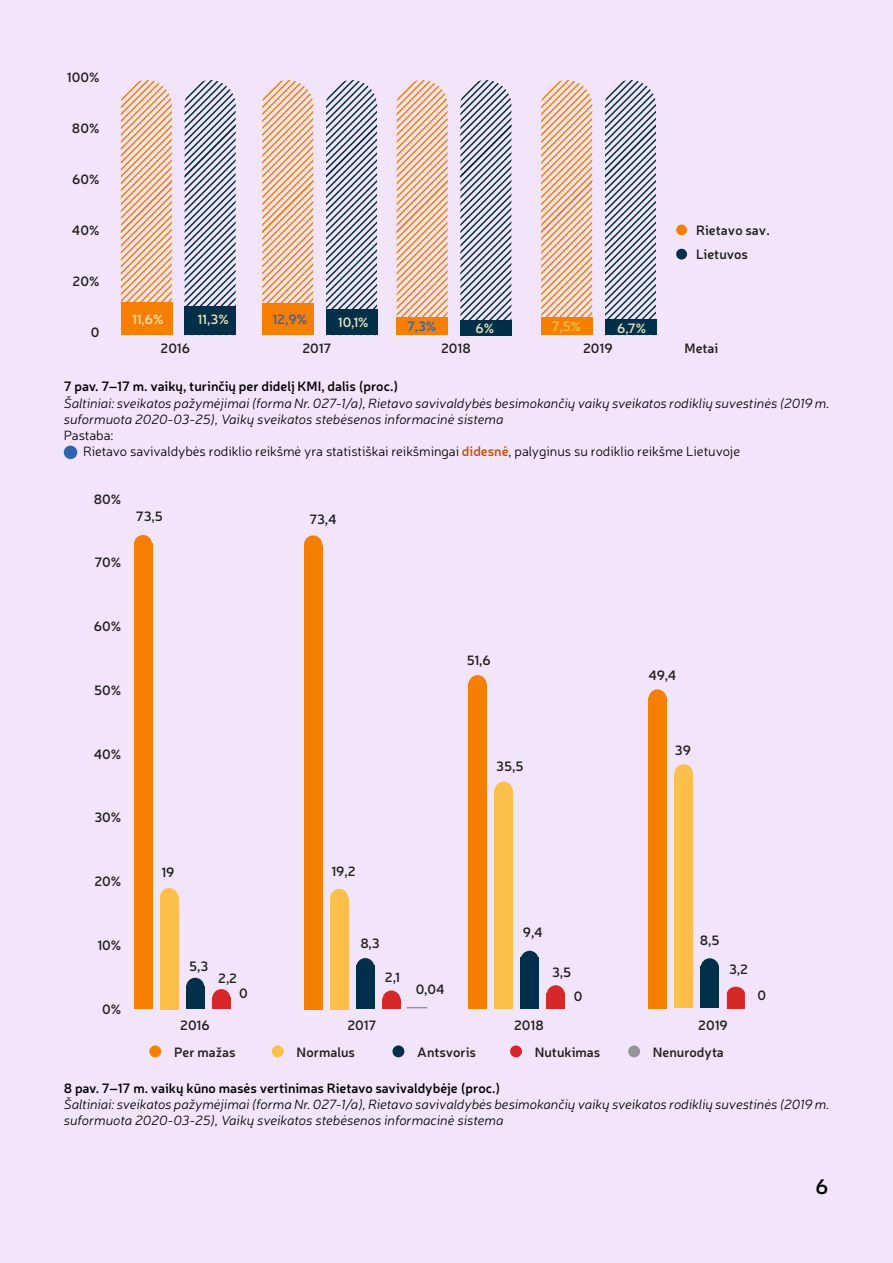
<style>
.page{position:relative;width:893px;height:1263px;background:#f2e5fb}
.page>*{position:absolute;margin:0;border:0;box-sizing:border-box;transform-origin:0 0}
.t1{font:600 21px "Neris";color:#000}
.t2{font:italic 300 13.5px/16.2px "Neris";color:#000}
.t3{font:600 13.5px "Neris";color:#221f1f}
.t4{font:600 13.5px "Neris";color:#000}
.t5{font:300 13.5px/16.2px "Neris";color:#000}
.t6{font:600 13.5px "Neris";color:#eae2b7}
.t7{font:600 13.5px "Neris";color:#3264ad}
.t8{font:600 13.5px "Neris";color:#fcbf49}
.s1{font-weight:600;color:#c94f00}
</style>
<div class="page">
<svg style="left:184px;top:80px;width:52px;height:255px"></svg>
<svg style="left:326px;top:80px;width:51px;height:230px"></svg>
<svg style="left:460px;top:80px;width:51px;height:240px"></svg>
<svg style="left:605px;top:80px;width:51px;height:240px"></svg>
<svg style="left:121px;top:80px;width:51px;height:223px"></svg>
<svg style="left:262px;top:80px;width:51px;height:223px"></svg>
<svg style="left:396px;top:80px;width:52px;height:238px"></svg>
<svg style="left:541px;top:80px;width:51px;height:237px"></svg>
<div style="left:121px;top:303px;width:51px;height:32px;background:#f77f00"></div>
<div style="left:262px;top:303px;width:51px;height:32px;background:#f77f00"></div>
<div style="left:396px;top:318px;width:52px;height:17px;background:#f77f00"></div>
<div style="left:541px;top:317px;width:51px;height:18px;background:#f77f00"></div>
<div style="left:185px;top:307px;width:51px;height:28px;background:#003049"></div>
<div style="left:326px;top:310px;width:51px;height:25px;background:#003049"></div>
<div style="left:460px;top:320px;width:51px;height:15px;background:#003049"></div>
<div style="left:605px;top:320px;width:51px;height:15px;background:#003049"></div>
<div style="left:676px;top:249px;width:11px;height:11px;background:#003049;border-radius:50%"></div>
<div style="left:676px;top:225px;width:11px;height:10px;background:#f77f00;border-radius:50%"></div>
<div style="left:64px;top:446px;width:13px;height:13px;background:#3264ae;border-radius:50%"></div>
<div style="left:134px;top:535px;width:18px;height:18px;background:#f77f00;border-radius:50%"></div>
<div style="left:134px;top:543px;width:18px;height:466px;background:#f77f00"></div>
<div style="left:304px;top:535px;width:18px;height:18px;background:#f77f00;border-radius:50%"></div>
<div style="left:304px;top:545px;width:18px;height:464px;background:#f77f00"></div>
<div style="left:468px;top:675px;width:19px;height:18px;background:#f77f00;border-radius:50%"></div>
<div style="left:468px;top:684px;width:19px;height:325px;background:#f77f00"></div>
<div style="left:648px;top:689px;width:19px;height:18px;background:#f77f00;border-radius:50%"></div>
<div style="left:648px;top:698px;width:19px;height:311px;background:#f77f00"></div>
<div style="left:160px;top:888px;width:18px;height:18px;background:#fcbf49;border-radius:50%"></div>
<div style="left:160px;top:897px;width:18px;height:112px;background:#fcbf49"></div>
<div style="left:330px;top:889px;width:18px;height:18px;background:#fcbf49;border-radius:50%"></div>
<div style="left:330px;top:898px;width:18px;height:111px;background:#fcbf49"></div>
<div style="left:495px;top:782px;width:18px;height:18px;background:#fcbf49;border-radius:50%"></div>
<div style="left:495px;top:789px;width:18px;height:219px;background:#fcbf49"></div>
<div style="left:675px;top:764px;width:18px;height:18px;background:#fcbf49;border-radius:50%"></div>
<div style="left:675px;top:773px;width:18px;height:235px;background:#fcbf49"></div>
<div style="left:186px;top:978px;width:18px;height:18px;background:#003049;border-radius:50%"></div>
<div style="left:186px;top:986px;width:18px;height:22px;background:#003049"></div>
<div style="left:356px;top:958px;width:18px;height:18px;background:#003049;border-radius:50%"></div>
<div style="left:356px;top:965px;width:18px;height:43px;background:#003049"></div>
<div style="left:521px;top:951px;width:18px;height:18px;background:#003049;border-radius:50%"></div>
<div style="left:521px;top:958px;width:18px;height:51px;background:#003049"></div>
<div style="left:701px;top:958px;width:18px;height:18px;background:#003049;border-radius:50%"></div>
<div style="left:701px;top:967px;width:18px;height:41px;background:#003049"></div>
<div style="left:212px;top:989px;width:18px;height:18px;background:#d62828;border-radius:50%"></div>
<div style="left:212px;top:997px;width:18px;height:12px;background:#d62828"></div>
<div style="left:382px;top:990px;width:18px;height:18px;background:#d62828;border-radius:50%"></div>
<div style="left:382px;top:1000px;width:18px;height:9px;background:#d62828"></div>
<svg style="left:547px;top:985px;width:18px;height:9px"></svg>
<svg style="left:727px;top:987px;width:18px;height:22px"></svg>
<div style="left:547px;top:994px;width:18px;height:15px;background:#d62828"></div>
<svg style="left:407px;top:1007px;width:20px;height:1px"></svg>
<div style="left:149px;top:1045px;width:12px;height:12px;background:#f77f00;border-radius:50%"></div>
<div style="left:272px;top:1045px;width:12px;height:12px;background:#fcbf49;border-radius:50%"></div>
<div style="left:392px;top:1045px;width:12px;height:12px;background:#003049;border-radius:50%"></div>
<div style="left:510px;top:1045px;width:12px;height:12px;background:#d62828;border-radius:50%"></div>
<div style="left:628px;top:1045px;width:12px;height:12px;background:#939597;border-radius:50%"></div>
<p class="t3" style="left:67px;top:68px;width:34px">100%</p>
<p class="t3" style="left:72px;top:119px;width:29px">80%</p>
<p class="t3" style="left:72px;top:170px;width:29px">60%</p>
<p class="t3" style="left:72px;top:221px;width:29px">40%</p>
<p class="t3" style="left:73px;top:272px;width:28px">20%</p>
<p class="t3" style="left:91px;top:323px;width:10px">0</p>
<p class="t6" style="left:132px;top:310px;width:33px">11,6%</p>
<p class="t7" style="left:272px;top:310px;width:36px">12,9%</p>
<p class="t6" style="left:197px;top:310px;width:33px">11,3%</p>
<p class="t6" style="left:338px;top:313px;width:32px">10,1%</p>
<p class="t6" style="left:476px;top:319px;width:20px">6%</p>
<p class="t6" style="left:617px;top:319px;width:31px">6,7%</p>
<p class="t7" style="left:407px;top:317px;width:31px">7,3%</p>
<p class="t8" style="left:552px;top:317px;width:31px">7,5%</p>
<p class="t3" style="left:161px;top:339px;width:31px">2016</p>
<p class="t3" style="left:302px;top:339px;width:31px">2017</p>
<p class="t3" style="left:441px;top:339px;width:31px">2018</p>
<p class="t3" style="left:583px;top:339px;width:31px">2019</p>
<p class="t3" style="left:696px;top:221px;width:75px">Rietavo sav.</p>
<p class="t3" style="left:696px;top:245px;width:53px">Lietuvos</p>
<p class="t3" style="left:684px;top:339px;width:35px">Metai</p>
<p class="t4" style="left:64px;top:377px;width:336px">7 pav. 7–17 m. vaikų, turinčių per didelį KMI, dalis (proc.)</p>
<p class="t2" style="left:64px;top:394px;width:767px">Šaltiniai: sveikatos pažymėjimai (forma Nr. 027-1/a), Rietavo savivaldybės besimokančių vaikų sveikatos rodiklių suvestinės (2019 m. suformuota 2020-03-25), Vaikų sveikatos stebėsenos informacinė sistema</p>
<p class="t5" style="left:83px;top:427px;width:658px;text-indent:-19px">Pastaba:<br>Rietavo savivaldybės rodiklio reikšmė yra statistiškai reikšmingai <span class="s1">didesnė</span>, palyginus su rodiklio reikšme Lietuvoje</p>
<p class="t3" style="left:94px;top:490px;width:29px">80%</p>
<p class="t3" style="left:95px;top:553px;width:28px">70%</p>
<p class="t3" style="left:136px;top:507px;width:29px">73,5</p>
<p class="t3" style="left:309px;top:509px;width:29px">73,4</p>
<p class="t3" style="left:94px;top:617px;width:29px">60%</p>
<p class="t3" style="left:94px;top:681px;width:29px">50%</p>
<p class="t3" style="left:94px;top:744px;width:29px">40%</p>
<p class="t3" style="left:94px;top:808px;width:28px">30%</p>
<p class="t3" style="left:94px;top:872px;width:28px">20%</p>
<p class="t3" style="left:97px;top:936px;width:25px">10%</p>
<p class="t3" style="left:102px;top:999px;width:21px">0%</p>
<p class="t3" style="left:467px;top:651px;width:25px">51,6</p>
<p class="t3" style="left:496px;top:757px;width:29px">35,5</p>
<p class="t3" style="left:648px;top:666px;width:29px">49,4</p>
<p class="t3" style="left:675px;top:741px;width:18px">39</p>
<p class="t3" style="left:161px;top:863px;width:14px">19</p>
<p class="t3" style="left:332px;top:862px;width:25px">19,2</p>
<p class="t3" style="left:360px;top:934px;width:21px">8,3</p>
<p class="t3" style="left:523px;top:923px;width:21px">9,4</p>
<p class="t3" style="left:700px;top:931px;width:21px">8,5</p>
<p class="t3" style="left:189px;top:957px;width:20px">5,3</p>
<p class="t3" style="left:218px;top:969px;width:20px">2,2</p>
<p class="t3" style="left:385px;top:968px;width:16px">2,1</p>
<p class="t3" style="left:239px;top:984px;width:10px">0</p>
<p class="t3" style="left:416px;top:979px;width:30px">0,04</p>
<p class="t3" style="left:552px;top:963px;width:21px">3,5</p>
<p class="t3" style="left:729px;top:960px;width:21px">3,2</p>
<p class="t3" style="left:574px;top:987px;width:10px">0</p>
<p class="t3" style="left:757px;top:986px;width:10px">0</p>
<p class="t3" style="left:180px;top:1015px;width:31px">2016</p>
<p class="t3" style="left:347px;top:1015px;width:31px">2017</p>
<p class="t3" style="left:514px;top:1015px;width:31px">2018</p>
<p class="t3" style="left:698px;top:1015px;width:31px">2019</p>
<p class="t3" style="left:174px;top:1042px;width:63px">Per mažas</p>
<p class="t3" style="left:297px;top:1042px;width:60px">Normalus</p>
<p class="t3" style="left:417px;top:1042px;width:60px">Antsvoris</p>
<p class="t3" style="left:535px;top:1042px;width:67px">Nutukimas</p>
<p class="t3" style="left:653px;top:1042px;width:73px">Nenurodyta</p>
<p class="t4" style="left:64px;top:1079px;width:438px">8 pav. 7–17 m. vaikų kūno masės vertinimas Rietavo savivaldybėje (proc.)</p>
<p class="t2" style="left:64px;top:1096px;width:767px">Šaltiniai: sveikatos pažymėjimai (forma Nr. 027-1/a), Rietavo savivaldybės besimokančių vaikų sveikatos rodiklių suvestinės (2019 m. suformuota 2020-03-25), Vaikų sveikatos stebėsenos informacinė sistema</p>
<h1 class="t1" style="left:815px;top:1172px;width:14px">6</h1>
</div>
